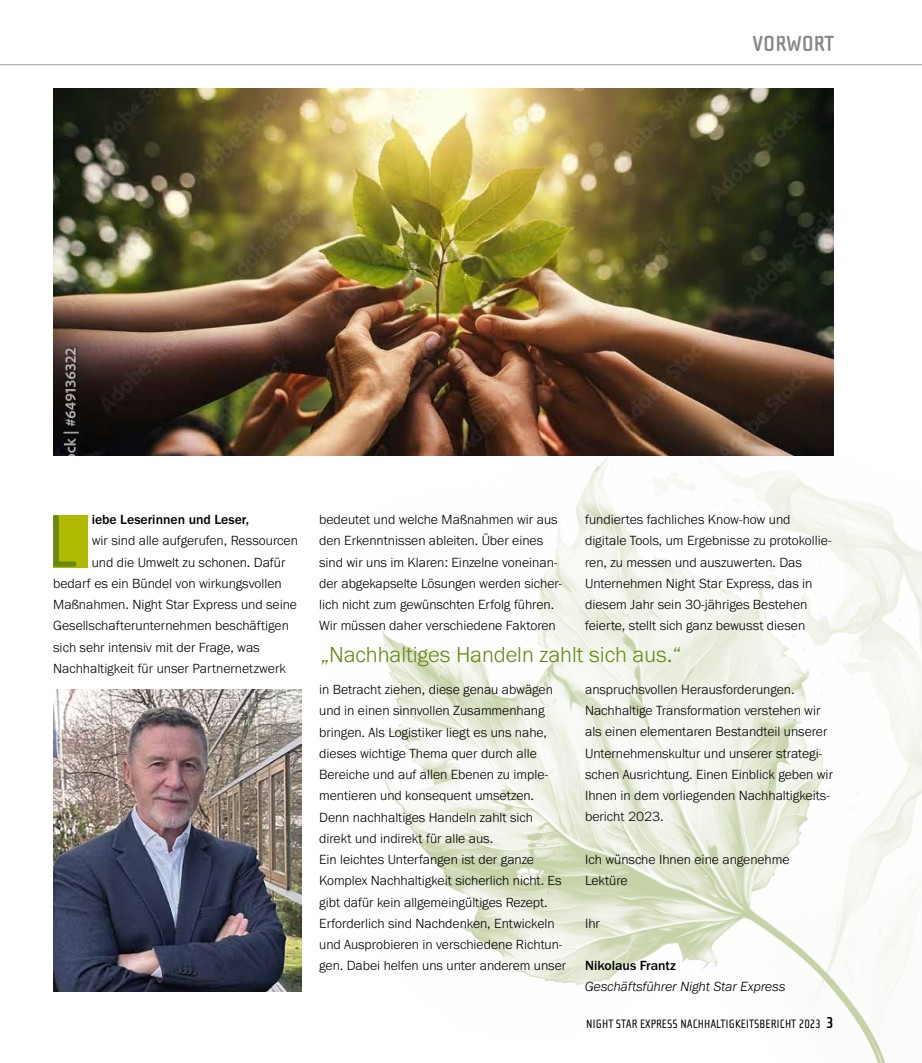
<style>
.page{position:relative;width:922px;height:1063px;background:#fff}
.page>*{position:absolute;margin:0;border:0;box-sizing:border-box;transform-origin:0 0}
.t1{font:76.38px "Cholla Sans OT";color:#688816}
.t2{font:300 22.5px "Franklin Gothic URW";color:#688816}
.t3{font:700 22.5px "Cholla Sans OT";letter-spacing:-.005em;color:#878787}
.t4{font:300 13.75px/21.2px "Franklin Gothic URW";color:#000}
.t5{font:500 13.75px "Franklin Gothic URW";color:#000}
.t6{font:italic 300 13.75px "Franklin Gothic URW";color:#000}
.t7{font:12.5px "Cholla Sans OT";color:#000}
.s1{font-weight:700;font-size:16.25px}
</style>
<div class="page">
<div style="left:53px;top:515px;width:35px;height:52px;background:#afb900"></div>
<img style="left:300px;top:389px;width:621px;height:674px">
<img style="left:53px;top:89px;width:780px;height:366px">
<img style="left:53px;top:690px;width:248px;height:301px">
<hr style="left:0;top:64px;width:921px;height:1px;background:#b3b2b2">
<h2 class="t3" style="left:752px;top:31px;width:83px">VORWORT</h2>
<h1 class="t1" style="left:47px;top:500px;width:31px">L</h1>
<p class="t5" style="left:92px;top:511px;width:159px">iebe Leserinnen und Leser,</p>
<p class="t4" style="left:92px;top:530px;width:208px">wir sind alle aufgerufen, Ressourcen</p>
<p class="t4" style="left:92px;top:551px;width:195px">und die Umwelt zu schonen. Dafür</p>
<p class="t4" style="left:53px;top:572px;width:230px">bedarf es ein Bündel von wirkungsvollen</p>
<p class="t4" style="left:53px;top:594px;width:245px">Maßnahmen. Night Star Express und seine</p>
<p class="t4" style="left:53px;top:615px;width:237px">Gesellschafterunternehmen beschäftigen</p>
<p class="t4" style="left:53px;top:636px;width:208px">sich sehr intensiv mit der Frage, was</p>
<p class="t4" style="left:53px;top:657px;width:234px">Nachhaltigkeit für unser Partnernetzwerk</p>
<p class="t4" style="left:319px;top:509px;width:244px">bedeutet und welche Maßnahmen wir aus den Erkenntnissen ableiten. Über eines sind wir uns im Klaren: Einzelne voneinan&shy;der abgekapselte Lösungen werden sicher&shy;lich nicht zum gewünschten Erfolg führen.<br>Wir müssen daher verschiedene Faktoren</p>
<p class="t4" style="left:585px;top:509px;width:248px">fundiertes fachliches Know-how und digitale Tools, um Ergebnisse zu protokollie&shy;ren, zu messen und auszuwerten. Das Unternehmen Night Star Express, das in diesem Jahr sein 30-jähriges Bestehen feierte, stellt sich ganz bewusst diesen</p>
<h2 class="t2" style="left:320px;top:640px;width:363px">„Nachhaltiges Handeln zahlt sich aus.“</h2>
<p class="t4" style="left:319px;top:679px;width:248px">in Betracht ziehen, diese genau abwägen und in einen sinnvollen Zusammenhang bringen. Als Logistiker liegt es uns nahe, dieses wichtige Thema quer durch alle Bereiche und auf allen Ebenen zu imple&shy;mentieren und konsequent umsetzen.<br>Denn nachhaltiges Handeln zahlt sich direkt und indirekt für alle aus.<br>Ein leichtes Unterfangen ist der ganze Komplex Nachhaltigkeit sicherlich nicht. Es gibt dafür kein allgemeingültiges Rezept.<br>Erforderlich sind Nachdenken, Entwickeln und Ausprobieren in verschiedene Richtun&shy;gen. Dabei helfen uns unter anderem unser</p>
<p class="t4" style="left:585px;top:679px;width:249px">anspruchsvollen Herausforderungen.<br>Nachhaltige Transformation verstehen wir als einen elementaren Bestandteil unserer Unternehmenskultur und unserer strategi&shy;schen Ausrichtung. Einen Einblick geben wir Ihnen in dem vorliegenden Nachhaltigkeits&shy;bericht 2023.</p>
<p class="t4" style="left:585px;top:848px;width:206px">Ich wünsche Ihnen eine angenehme<br>Lektüre</p>
<p class="t4" style="left:585px;top:912px;width:16px">Ihr</p>
<p class="t5" style="left:585px;top:957px;width:92px">Nikolaus Frantz</p>
<p class="t6" style="left:585px;top:978px;width:202px">Geschäftsführer Night Star Express</p>
<p class="t7" style="left:586px;top:1018px;width:249px">NIGHT STAR EXPRESS NACHHALTIGKEITSBERICHT 2023 <span class="s1">3</span></p>
</div>
